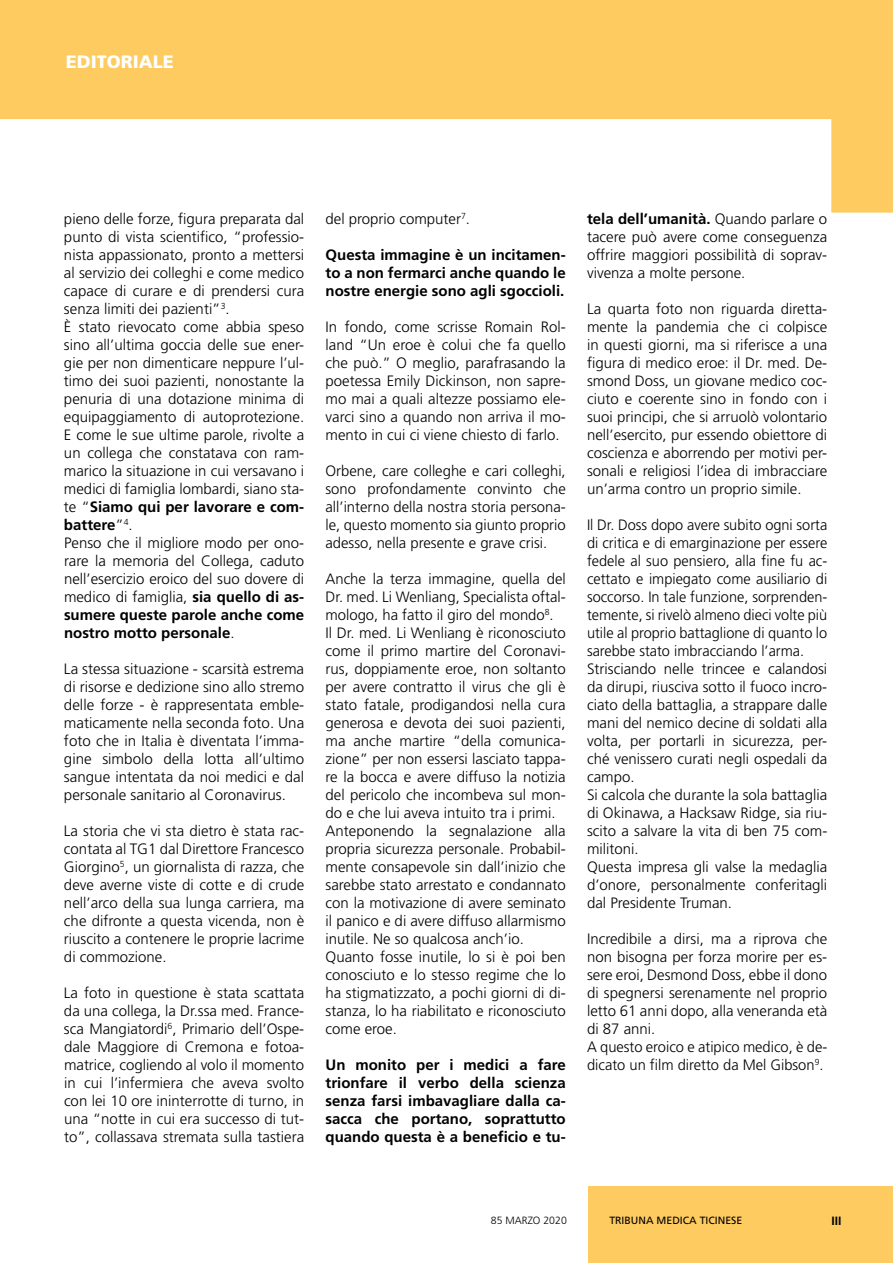
<style>
.page{position:relative;width:893px;height:1263px;background:#fff}
.page>*{position:absolute;margin:0;border:0;box-sizing:border-box;transform-origin:0 0}
.t1{font:900 18px "Frutiger";color:#fff}
.t2{font:300 15px/18px "Frutiger";color:#000;text-align:justify}
.t3{font:700 15px/18px "Frutiger";color:#000;text-align:justify}
.t4{font:700 12px "Frutiger";color:#000}
.t5{font:10.5px "Frutiger";color:#000}
.t6{font:300 10.5px "Frutiger";color:#000}
.s1{font-weight:700}
</style>
<div class="page">
<div style="left:588px;top:1186px;width:305px;height:77px;background:#fdcb60"></div>
<svg style="left:0;top:0;width:893px;height:213px;fill:#fdcb60"></svg>
<p class="t1" style="left:66px;top:51px;width:110px">EDITORIALE</p>
<p class="t2" style="left:64px;top:210px;width:242px;text-align:left">pieno delle forze, figura preparata dal punto di vista scientifico, “professio&shy;nista appassionato, pronto a mettersi al servizio dei colleghi e come medico capace di curare e di prendersi cura senza limiti dei pazienti”<sup>3</sup>.<br>È stato rievocato come abbia speso sino all’ultima goccia delle sue ener&shy;gie per non dimenticare neppure l’ul&shy;timo dei suoi pazienti, nonostante la penuria di una dotazione minima di equipaggiamento di autoprotezione.<br>E come le sue ultime parole, rivolte a un collega che constatava con ram&shy;marico la situazione in cui versavano i medici di famiglia lombardi, siano sta&shy;te “<span class="s1">Siamo qui per lavorare e com&shy;battere</span>”<sup>4</sup>.<br>Penso che il migliore modo per ono&shy;rare la memoria del Collega, caduto nell’esercizio eroico del suo dovere di medico di famiglia, <span class="s1">sia quello di as&shy;sumere queste parole anche come nostro motto personale</span>.</p>
<p class="t2" style="left:64px;top:660px;width:242px">La stessa situazione - scarsità estrema di risorse e dedizione sino allo stremo delle forze - è rappresentata emble&shy;maticamente nella seconda foto. Una foto che in Italia è diventata l’imma&shy;gine simbolo della lotta all’ultimo sangue intentata da noi medici e dal personale sanitario al Coronavirus.</p>
<p class="t2" style="left:64px;top:822px;width:242px">La storia che vi sta dietro è stata rac&shy;contata al TG1 dal Direttore Francesco Giorgino<sup>5</sup>, un giornalista di razza, che deve averne viste di cotte e di crude nell’arco della sua lunga carriera, ma che difronte a questa vicenda, non è riuscito a contenere le proprie lacrime di commozione.</p>
<p class="t2" style="left:64px;top:984px;width:242px">La foto in questione è stata scattata da una collega, la Dr.ssa med. France&shy;sca Mangiatordi<sup>6</sup>, Primario dell’Ospe&shy;dale Maggiore di Cremona e fotoa&shy;matrice, cogliendo al volo il momento in cui l’infermiera che aveva svolto con lei 10 ore ininterrotte di turno, in una “notte in cui era successo di tut&shy;to”, collassava stremata sulla tastiera</p>
<p class="t2" style="left:325px;top:210px;width:146px">del proprio computer<sup>7</sup>.</p>
<p class="t3" style="left:325px;top:246px;width:242px">Questa immagine è un incitamen&shy;to a non fermarci anche quando le nostre energie sono agli sgoccioli.</p>
<p class="t2" style="left:325px;top:318px;width:242px">In fondo, come scrisse Romain Rol&shy;land “Un eroe è colui che fa quello che può.” O meglio, parafrasando la poetessa Emily Dickinson, non sapre&shy;mo mai a quali altezze possiamo ele&shy;varci sino a quando non arriva il mo&shy;mento in cui ci viene chiesto di farlo.</p>
<p class="t2" style="left:325px;top:462px;width:242px">Orbene, care colleghe e cari colleghi, sono profondamente convinto che all’interno della nostra storia persona&shy;le, questo momento sia giunto proprio adesso, nella presente e grave crisi.</p>
<p class="t2" style="left:325px;top:570px;width:242px;text-align:left">Anche la terza immagine, quella del Dr. med. Li Wenliang, Specialista oftal&shy;mologo, ha fatto il giro del mondo<sup>8</sup>.<br>Il Dr. med. Li Wenliang è riconosciuto come il primo martire del Coronavi&shy;rus, doppiamente eroe, non soltanto per avere contratto il virus che gli è stato fatale, prodigandosi nella cura generosa e devota dei suoi pazienti, ma anche martire “della comunica&shy;zione” per non essersi lasciato tappa&shy;re la bocca e avere diffuso la notizia del pericolo che incombeva sul mon&shy;do e che lui aveva intuito tra i primi.<br>Anteponendo la segnalazione alla propria sicurezza personale. Probabil&shy;mente consapevole sin dall’inizio che sarebbe stato arrestato e condannato con la motivazione di avere seminato il panico e di avere diffuso allarmismo inutile. Ne so qualcosa anch’io.<br>Quanto fosse inutile, lo si è poi ben conosciuto e lo stesso regime che lo ha stigmatizzato, a pochi giorni di di&shy;stanza, lo ha riabilitato e riconosciuto come eroe.</p>
<p class="t3" style="left:325px;top:1056px;width:242px">Un monito per i medici a fare trionfare il verbo della scienza senza farsi imbavagliare dalla ca&shy;sacca che portano, soprattutto quando questa è a beneficio e tu-</p>
<p class="t2" style="left:587px;top:210px;width:242px"><span class="s1">tela dell’umanità.</span> Quando parlare o tacere può avere come conseguenza offrire maggiori possibilità di soprav&shy;vivenza a molte persone.</p>
<p class="t2" style="left:587px;top:300px;width:242px">La quarta foto non riguarda diretta&shy;mente la pandemia che ci colpisce in questi giorni, ma si riferisce a una figura di medico eroe: il Dr. med. De&shy;smond Doss, un giovane medico coc&shy;ciuto e coerente sino in fondo con i suoi principi, che si arruolò volontario nell’esercito, pur essendo obiettore di coscienza e aborrendo per motivi per&shy;sonali e religiosi l’idea di imbracciare un’arma contro un proprio simile.</p>
<p class="t2" style="left:587px;top:516px;width:242px;text-align:left">Il Dr. Doss dopo avere subito ogni sorta di critica e di emarginazione per essere fedele al suo pensiero, alla fine fu ac&shy;cettato e impiegato come ausiliario di soccorso. In tale funzione, sorprenden&shy;temente, si rivelò almeno dieci volte più utile al proprio battaglione di quanto lo sarebbe stato imbracciando l’arma.<br>Strisciando nelle trincee e calandosi da dirupi, riusciva sotto il fuoco incro&shy;ciato della battaglia, a strappare dalle mani del nemico decine di soldati alla volta, per portarli in sicurezza, per&shy;ché venissero curati negli ospedali da campo.<br>Si calcola che durante la sola battaglia di Okinawa, a Hacksaw Ridge, sia riu&shy;scito a salvare la vita di ben 75 com&shy;militoni.<br>Questa impresa gli valse la medaglia d’onore, personalmente conferitagli dal Presidente Truman.</p>
<p class="t2" style="left:587px;top:930px;width:242px;text-align:left">Incredibile a dirsi, ma a riprova che non bisogna per forza morire per es&shy;sere eroi, Desmond Doss, ebbe il dono di spegnersi serenamente nel proprio letto 61 anni dopo, alla veneranda età di 87 anni.<br>A questo eroico e atipico medico, è de&shy;dicato un film diretto da Mel Gibson<sup>9</sup>.</p>
<p class="t6" style="left:491px;top:1214px;width:77px">85 MARZO 2020</p>
<p class="t5" style="left:609px;top:1214px;width:135px">TRIBUNA MEDICA TICINESE</p>
<p class="t4" style="left:831px;top:1214px;width:12px">III</p>
</div>
